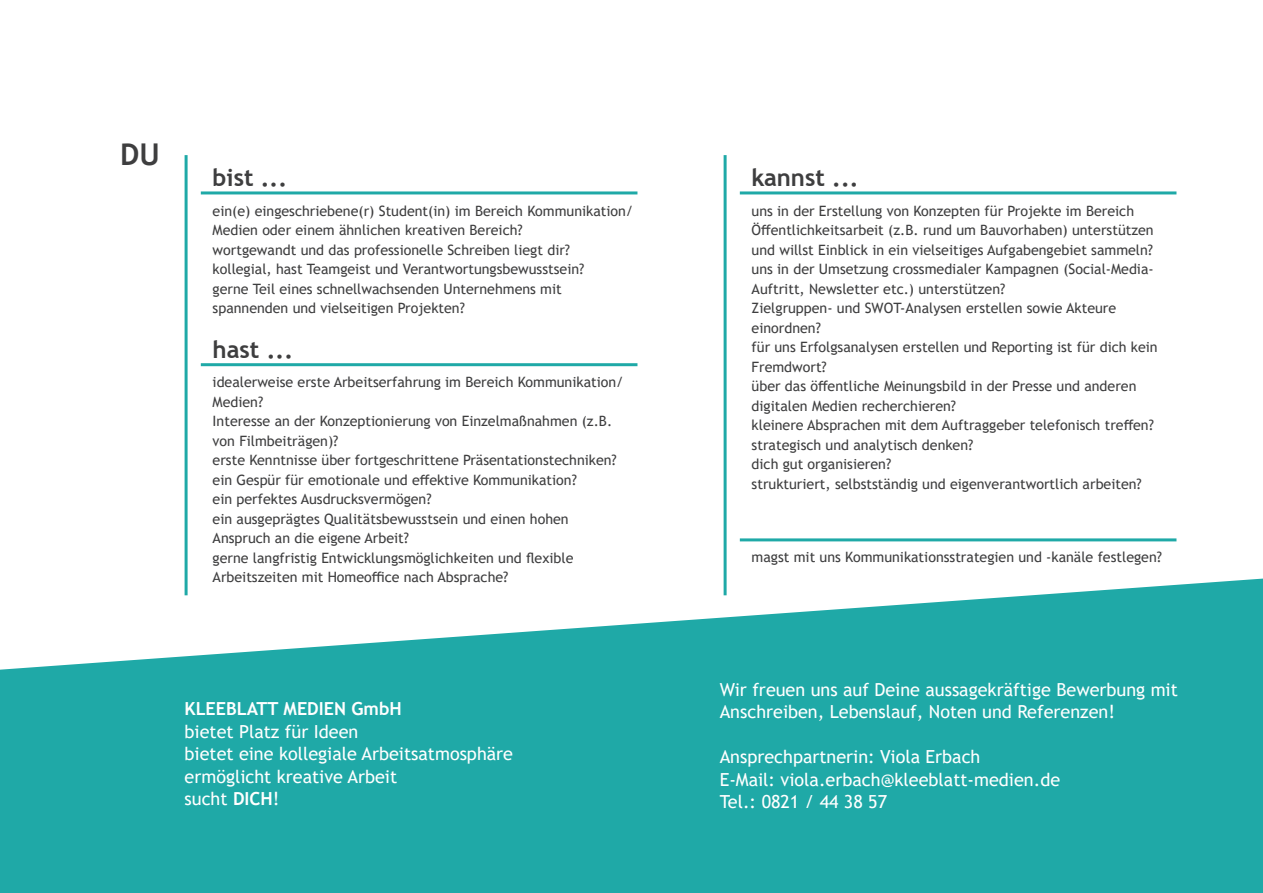
<style>
.page{position:relative;width:1263px;height:893px;background:#fff}
.page>*{position:absolute;margin:0;border:0;box-sizing:border-box;transform-origin:0 0}
.t1{font:700 30px "Trebuchet MS";color:#3e3e3f}
.t2{font:700 24px "Trebuchet MS";color:#3e3e3f}
.t3{font:18px/22.5px "Trebuchet MS";color:#fff}
.t4{font:700 18px "Trebuchet MS";color:#fff}
.t5{font:14.25px/19.5px "Trebuchet MS";color:#3e3e3f}
.s1{font-weight:700}
</style>
<div class="page">
<svg style="left:0;top:579px;width:1263px;height:314px;fill:#1fa9a7"></svg>
<hr style="left:201px;top:191px;width:436px;height:3px;background:#1fa9a7">
<hr style="left:740px;top:191px;width:436px;height:3px;background:#1fa9a7">
<hr style="left:740px;top:538px;width:436px;height:3px;background:#1fa9a7">
<hr style="left:201px;top:363px;width:436px;height:3px;background:#1fa9a7">
<hr style="left:185px;top:155px;width:3px;height:440px;background:#1fa9a7">
<hr style="left:724px;top:155px;width:3px;height:440px;background:#1fa9a7">
<h1 class="t1" style="left:120px;top:136px;width:41px">DU</h1>
<h2 class="t2" style="left:213px;top:163px;width:76px">bist ...</h2>
<h2 class="t2" style="left:752px;top:163px;width:109px">kannst ...</h2>
<p class="t5" style="left:213px;top:201px;width:422px">ein(e) eingeschriebene(r) Student(in) im Bereich Kommunikation/ Medien oder einem ähnlichen kreativen Bereich?<br>wortgewandt und das professionelle Schreiben liegt dir?<br>kollegial, hast Teamgeist und Verantwortungsbewusstsein?<br>gerne Teil eines schnellwachsenden Unternehmens mit spannenden und vielseitigen Projekten?</p>
<p class="t5" style="left:752px;top:201px;width:408px">uns in der Erstellung von Konzepten für Projekte im Bereich Öffentlichkeitsarbeit (z.B. rund um Bauvorhaben) unterstützen und willst Einblick in ein vielseitiges Aufgabengebiet sammeln? uns in der Umsetzung crossmedialer Kampagnen (Social-Media-Auftritt, Newsletter etc.) unterstützen?<br>Zielgruppen- und SWOT-Analysen erstellen sowie Akteure einordnen?<br>für uns Erfolgsanalysen erstellen und Reporting ist für dich kein Fremdwort?<br>über das öffentliche Meinungsbild in der Presse und anderen digitalen Medien recherchieren?<br>kleinere Absprachen mit dem Auftraggeber telefonisch treffen? strategisch und analytisch denken?<br>dich gut organisieren?<br>strukturiert, selbstständig und eigenverantwortlich arbeiten?</p>
<h2 class="t2" style="left:213px;top:334px;width:82px">hast ...</h2>
<p class="t5" style="left:213px;top:372px;width:413px">idealerweise erste Arbeitserfahrung im Bereich Kommunikation/ Medien?<br>Interesse an der Konzeptionierung von Einzelmaßnahmen (z.B. von Filmbeiträgen)?<br>erste Kenntnisse über fortgeschrittene Präsentationstechniken? ein Gespür für emotionale und effektive Kommunikation?<br>ein perfektes Ausdrucksvermögen?<br>ein ausgeprägtes Qualitätsbewusstsein und einen hohen Anspruch an die eigene Arbeit?<br>gerne langfristig Entwicklungsmöglichkeiten und flexible Arbeitszeiten mit Homeoffice nach Absprache?</p>
<p class="t5" style="left:752px;top:548px;width:412px">magst mit uns Kommunikationsstrategien und -kanäle festlegen?</p>
<p class="t4" style="left:185px;top:698px;width:219px">KLEEBLATT MEDIEN GmbH</p>
<p class="t3" style="left:185px;top:720px;width:330px">bietet Platz für Ideen<br>bietet eine kollegiale Arbeitsatmosphäre ermöglicht kreative Arbeit<br>sucht <span class="s1">DICH</span>!</p>
<p class="t3" style="left:720px;top:678px;width:460px">Wir freuen uns auf Deine aussagekräftige Bewerbung mit<br>Anschreiben, Lebenslauf, Noten und Referenzen!</p>
<p class="t3" style="left:720px;top:745px;width:342px">Ansprechpartnerin: Viola Erbach<br>E-Mail: viola.erbach@kleeblatt-medien.de<br>Tel.: 0821 / 44 38 57</p>
</div>
